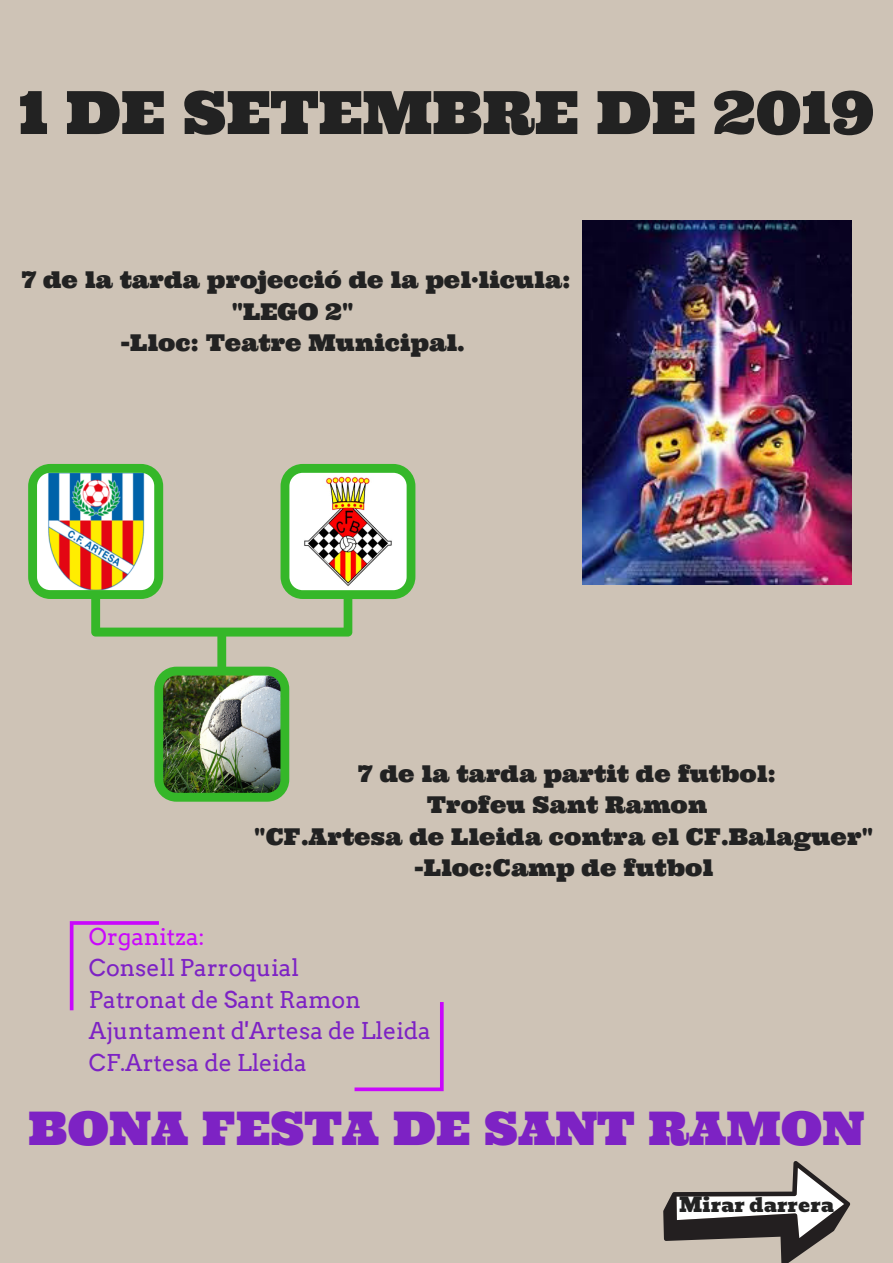
<style>
.page{position:relative;width:893px;height:1263px;background:#cec3b6}
.page>*{position:absolute;margin:0;border:0;box-sizing:border-box;transform-origin:0 0}
.t1{font:59.55px "Ultra";color:#222}
.t2{font:46.35px "Ultra";color:#7d22c4}
.t3{font:23.25px/31.5px "Ultra";color:#222;text-align:center}
.t4{font:23.25px/31.5px "Arvo";color:#7d22c4}
.t5{font:23.25px "Arvo";color:#c908fc}
.t6{font:19.8px "Bevan";color:#222}
</style>
<div class="page">
<img style="left:582px;top:221px;width:269px;height:363px">
<svg style="left:663px;top:1161px;width:187px;height:102px"></svg>
<svg style="left:28px;top:464px;width:387px;height:338px"></svg>
<img style="left:37px;top:473px;width:117px;height:117px;border-radius:13px">
<img style="left:163px;top:676px;width:117px;height:117px;border-radius:13px">
<img style="left:289px;top:473px;width:118px;height:117px;border-radius:13px">
<svg style="left:70px;top:921px;width:89px;height:89px"></svg>
<svg style="left:355px;top:1002px;width:89px;height:89px"></svg>
<h1 class="t1" style="left:19px;top:74px;width:857px">1 DE SETEMBRE DE 2019</h1>
<p class="t3" style="left:22px;top:264px;width:550px">7 de la tarda projecció de la pel·licula: "LEGO 2"<br>-Lloc: Teatre Municipal.</p>
<p class="t3" style="left:254px;top:757px;width:620px">7 de la tarda partit de futbol:<br>Trofeu Sant Ramon<br>"CF.Artesa de Lleida contra el CF.Balaguer" -Lloc:Camp de futbol</p>
<p class="t5" style="left:89px;top:922px;width:117px">Organitza:</p>
<p class="t4" style="left:89px;top:952px;width:343px">Consell Parroquial<br>Patronat de Sant Ramon<br>Ajuntament d'Artesa de Lleida<br>CF.Artesa de Lleida</p>
<h2 class="t2" style="left:28px;top:1098px;width:837px">BONA FESTA DE SANT RAMON</h2>
<p class="t6" style="left:679px;top:1189px;width:157px">Mirar darrera</p>
</div>
